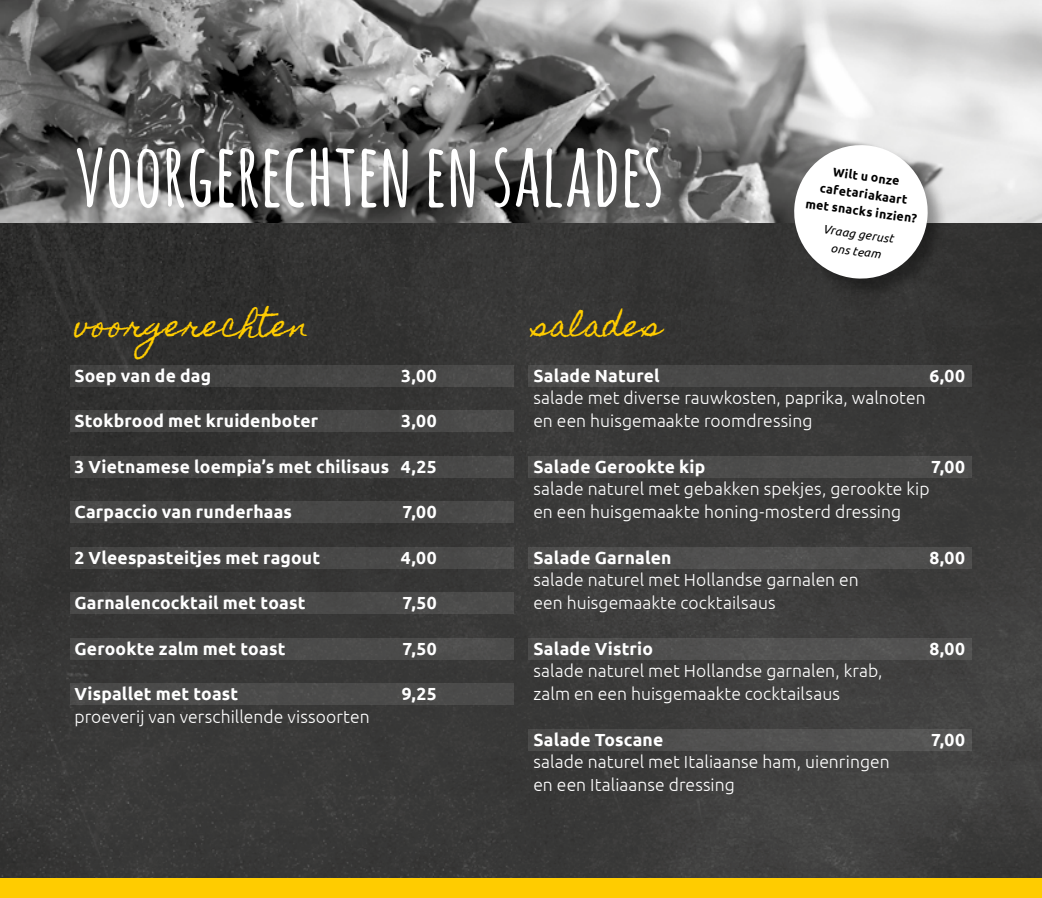
<style>
.page{position:relative;width:1042px;height:898px;background:#fff}
.page>*{position:absolute;margin:0;border:0;box-sizing:border-box;transform-origin:0 0}
.t1{font:700 87.5px "Amatic SC";color:#fff}
.t2{font:29.75px "Homemade Apple";letter-spacing:.02em;color:#fc0}
.t3{font:300 17.5px/22.8px "Ubuntu";letter-spacing:.005em;color:#fff}
.t4{font:700 17.5px "Ubuntu";letter-spacing:.01em;color:#fff}
.t5{font:700 12.25px/17.5px "Ubuntu";color:#000;text-align:center}
.t6{font:italic 12.25px/17.5px "Ubuntu";color:#000;text-align:center}
</style>
<div class="page">
<div style="left:0;top:0;width:1042px;height:898px;background:linear-gradient(to right,#333332,#3e3e3d)"></div>
<img style="left:0;top:0;width:1042px;height:222px">
<div style="left:793px;top:144px;width:155px;height:155px;background:#000;opacity:.35"></div>
<svg style="left:792px;top:143px;width:138px;height:138px"></svg>
<div style="left:70px;top:365px;width:443px;height:21px;background:#464544"></div>
<div style="left:529px;top:365px;width:443px;height:21px;background:#494948"></div>
<div style="left:529px;top:456px;width:443px;height:21px;background:#4c4c4b"></div>
<div style="left:529px;top:547px;width:443px;height:21px;background:#504f4f"></div>
<div style="left:529px;top:638px;width:443px;height:21px;background:#515150"></div>
<div style="left:529px;top:729px;width:443px;height:21px;background:#525151"></div>
<div style="left:70px;top:411px;width:443px;height:21px;background:#474746"></div>
<div style="left:70px;top:456px;width:443px;height:21px;background:#474645"></div>
<div style="left:70px;top:593px;width:443px;height:21px;background:#494948"></div>
<div style="left:70px;top:684px;width:443px;height:21px;background:#4b4b4a"></div>
<div style="left:70px;top:502px;width:443px;height:21px;background:#474747"></div>
<div style="left:70px;top:638px;width:443px;height:21px;background:#4a4a4a"></div>
<div style="left:70px;top:547px;width:443px;height:21px;background:#484847"></div>
<div style="left:0;top:878px;width:1042px;height:20px;background:#fc0"></div>
<h1 class="t1" style="left:74px;top:111px;width:591px">VOORGERECHTEN EN SALADES</h1>
<p class="t5" style="left:812px;top:160px;width:114px;rotate:8deg">Wilt u onze cafetariakaart met snacks inzien?</p>
<p class="t6" style="left:824px;top:220px;width:73px;rotate:8deg">Vraag gerust ons team</p>
<h2 class="t2" style="left:74px;top:308px;width:236px">voorgerechten</h2>
<p class="t4" style="left:74px;top:365px;width:138px">Soep van de dag</p>
<p class="t4" style="left:401px;top:365px;width:37px">3,00</p>
<p class="t4" style="left:74px;top:410px;width:245px">Stokbrood met kruidenboter</p>
<p class="t4" style="left:401px;top:410px;width:37px">3,00</p>
<p class="t4" style="left:74px;top:456px;width:364px">3 Vietnamese loempia’s met chilisaus 4,25</p>
<p class="t4" style="left:74px;top:501px;width:219px">Carpaccio van runderhaas</p>
<p class="t4" style="left:402px;top:501px;width:36px">7,00</p>
<p class="t4" style="left:74px;top:547px;width:247px">2 Vleespasteitjes met ragout</p>
<p class="t4" style="left:401px;top:547px;width:37px">4,00</p>
<p class="t4" style="left:74px;top:592px;width:233px">Garnalencocktail met toast</p>
<p class="t4" style="left:402px;top:592px;width:36px">7,50</p>
<p class="t4" style="left:74px;top:638px;width:212px">Gerookte zalm met toast</p>
<p class="t4" style="left:402px;top:638px;width:36px">7,50</p>
<p class="t4" style="left:74px;top:683px;width:165px">Vispallet met toast</p>
<p class="t4" style="left:402px;top:683px;width:36px">9,25</p>
<p class="t3" style="left:74px;top:705px;width:297px">proeverij van verschillende vissoorten</p>
<h2 class="t2" style="left:533px;top:308px;width:130px">salades</h2>
<p class="t4" style="left:533px;top:365px;width:128px">Salade Naturel</p>
<p class="t4" style="left:929px;top:365px;width:37px">6,00</p>
<p class="t3" style="left:533px;top:386px;width:394px">salade met diverse rauwkosten, paprika, walnoten en een huisgemaakte roomdressing</p>
<p class="t4" style="left:533px;top:456px;width:173px">Salade Gerookte kip</p>
<p class="t4" style="left:931px;top:456px;width:36px">7,00</p>
<p class="t3" style="left:533px;top:477px;width:398px">salade naturel met gebakken spekjes, gerookte kip en een huisgemaakte honing-mosterd dressing</p>
<p class="t4" style="left:533px;top:547px;width:140px">Salade Garnalen</p>
<p class="t4" style="left:929px;top:547px;width:37px">8,00</p>
<p class="t3" style="left:533px;top:568px;width:327px">salade naturel met Hollandse garnalen en een huisgemaakte cocktailsaus</p>
<p class="t4" style="left:533px;top:638px;width:121px">Salade Vistrio</p>
<p class="t4" style="left:929px;top:638px;width:37px">8,00</p>
<p class="t3" style="left:533px;top:659px;width:351px">salade naturel met Hollandse garnalen, krab, zalm en een huisgemaakte cocktailsaus</p>
<p class="t4" style="left:533px;top:729px;width:131px">Salade Toscane</p>
<p class="t4" style="left:931px;top:729px;width:36px">7,00</p>
<p class="t3" style="left:533px;top:750px;width:358px">salade naturel met Italiaanse ham, uienringen en een Italiaanse dressing</p>
</div>
